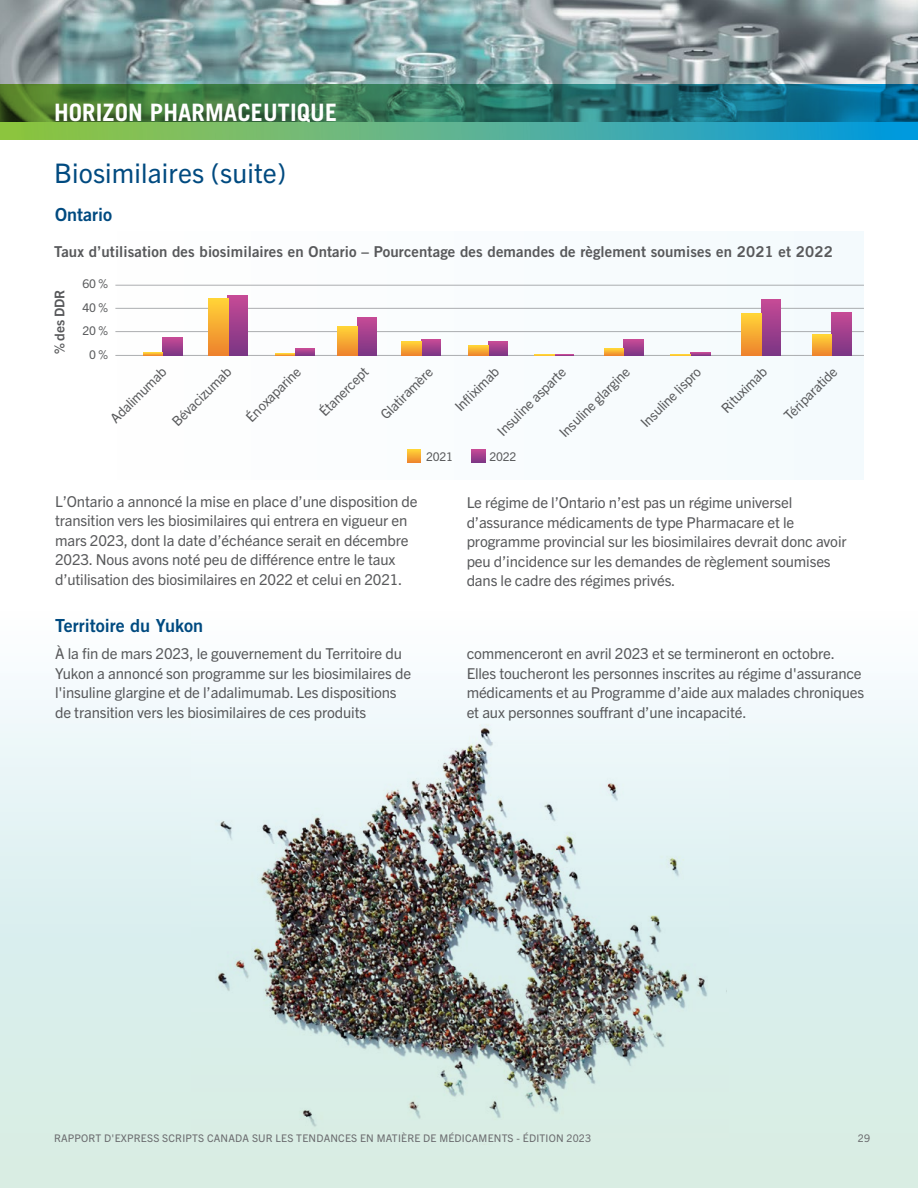
<style>
.page{position:relative;width:918px;height:1188px;background:#fff}
.page>*{position:absolute;margin:0;border:0;box-sizing:border-box;transform-origin:0 0}
.t1{font:27px "Trade Gothic Next LT Pro";letter-spacing:.005em;color:#004a80}
.t2{font:700 24px "Trade Gothic";letter-spacing:.005em;color:#fff}
.t3{font:18px "Trade Gothic Bold Two";color:#004a80}
.t4{font:15px/19.5px "Trade Gothic Next LT Pro";letter-spacing:-.01em;color:#58595b}
.t5{font:15px "Trade Gothic Bold Two";letter-spacing:.005em;color:#58595b}
.t6{font:13.5px "Trade Gothic Next LT Pro";color:#58595b}
.t7{font:700 13.5px "Trade Gothic Next LT Pro";letter-spacing:-.01em;color:#58595b}
.t8{font:12px/23.5px "Trade Gothic Next LT Pro";letter-spacing:-.015em;color:#58595b;text-align:center}
.t9{font:10.5px "Trade Gothic Next LT Pro";letter-spacing:.02em;color:#6b6c6f}
</style>
<div class="page">
<div style="left:0;top:600px;width:918px;height:588px;background:linear-gradient(to bottom,#f7fcff,#d0eae2)"></div>
<img style="left:193px;top:712px;width:533px;height:432px">
<img style="left:0;top:0;width:918px;height:85px">
<img style="left:0;top:85px;width:918px;height:55px">
<div style="left:0;top:231px;width:863px;height:249px;background:#fafdfe"></div>
<hr style="left:115px;top:285px;width:749px;height:1px;background:#939598">
<hr style="left:115px;top:308px;width:749px;height:1px;background:#939598">
<hr style="left:115px;top:331px;width:749px;height:1px;background:#939598">
<hr style="left:115px;top:355px;width:749px;height:1px;background:#939598">
<svg style="left:163px;top:338px;width:19px;height:17px"></svg>
<div style="left:228px;top:296px;width:19px;height:59px;background:linear-gradient(to bottom,#c54a96,#7a3584)"></div>
<svg style="left:295px;top:348px;width:20px;height:7px"></svg>
<div style="left:357px;top:317px;width:20px;height:38px;background:linear-gradient(to bottom,#c64a96,#7d3685)"></div>
<svg style="left:421px;top:340px;width:20px;height:15px"></svg>
<svg style="left:488px;top:341px;width:20px;height:14px"></svg>
<svg style="left:624px;top:340px;width:19px;height:15px"></svg>
<svg style="left:691px;top:352px;width:19px;height:3px"></svg>
<div style="left:761px;top:299px;width:20px;height:56px;background:linear-gradient(to bottom,#c64a96,#7c3685)"></div>
<div style="left:832px;top:312px;width:20px;height:43px;background:linear-gradient(to bottom,#c64a95,#7b3685)"></div>
<svg style="left:143px;top:352px;width:20px;height:3px"></svg>
<div style="left:208px;top:298px;width:20px;height:57px;background:linear-gradient(to bottom,#ffd538,#ed822d)"></div>
<svg style="left:275px;top:353px;width:20px;height:2px"></svg>
<svg style="left:338px;top:326px;width:20px;height:29px"></svg>
<svg style="left:402px;top:341px;width:19px;height:14px"></svg>
<svg style="left:469px;top:345px;width:19px;height:10px"></svg>
<svg style="left:535px;top:354px;width:39px;height:2px"></svg>
<svg style="left:604px;top:348px;width:20px;height:7px"></svg>
<svg style="left:671px;top:355px;width:19px;height:1px"></svg>
<div style="left:741px;top:314px;width:20px;height:41px;background:linear-gradient(to bottom,#ffd437,#ed822d)"></div>
<div style="left:812px;top:335px;width:20px;height:20px;background:linear-gradient(to bottom,#ffd437,#ef8a2e)"></div>
<svg style="left:407px;top:449px;width:14px;height:14px"></svg>
<svg style="left:472px;top:449px;width:13px;height:14px"></svg>
<h2 class="t2" style="left:54px;top:98px;width:285px">HORIZON PHARMACEUTIQUE</h2>
<h1 class="t1" style="left:54px;top:154px;width:234px">Biosimilaires (suite)</h1>
<p class="t3" style="left:55px;top:203px;width:59px">Ontario</p>
<p class="t5" style="left:54px;top:242px;width:780px">Taux d’utilisation des biosimilaires en Ontario – Pourcentage des demandes de règlement soumises en 2021 et 2022</p>
<p class="t7" style="left:50px;top:354px;width:66px;rotate:-90deg">% des DDR</p>
<p class="t8" style="left:82px;top:271px;width:27px">60 %<br>40 %<br>20 %<br>0 %</p>
<p class="t6" style="left:106px;top:414px;width:74px;rotate:-45deg">Adalimumab</p>
<p class="t6" style="left:168px;top:417px;width:79px;rotate:-45deg">Bévacizumab</p>
<p class="t6" style="left:242px;top:413px;width:72px;rotate:-45deg">Énoxaparine</p>
<p class="t6" style="left:376px;top:410px;width:69px;rotate:-45deg">Glatiramère</p>
<p class="t6" style="left:555px;top:428px;width:94px;rotate:-45deg">Insuline glargine</p>
<p class="t6" style="left:315px;top:407px;width:64px;rotate:-45deg">Étanercept</p>
<p class="t6" style="left:717px;top:404px;width:60px;rotate:-45deg">Rituximab</p>
<p class="t6" style="left:780px;top:411px;width:70px;rotate:-45deg">Tériparatide</p>
<p class="t6" style="left:451px;top:402px;width:58px;rotate:-45deg">Infl iximab</p>
<p class="t6" style="left:636px;top:418px;width:80px;rotate:-45deg">Insuline lispro</p>
<p class="t6" style="left:493px;top:427px;width:92px;rotate:-45deg">Insuline asparte</p>
<p class="t8" style="left:426px;top:444px;width:29px">2021</p>
<p class="t8" style="left:489px;top:444px;width:29px">2022</p>
<p class="t4" style="left:55px;top:491px;width:364px">L’Ontario a annoncé la mise en place d’une disposition de transition vers les biosimilaires qui entrera en vigueur en mars 2023, dont la date d’échéance serait en décembre 2023. Nous avons noté peu de différence entre le taux d’utilisation des biosimilaires en 2022 et celui en 2021.</p>
<p class="t3" style="left:55px;top:614px;width:150px">Territoire du Yukon</p>
<p class="t4" style="left:55px;top:643px;width:358px">À la fin de mars 2023, le gouvernement du Territoire du Yukon a annoncé son programme sur les biosimilaires de l'insuline glargine et de l’adalimumab. Les dispositions de transition vers les biosimilaires de ces produits</p>
<p class="t4" style="left:467px;top:492px;width:381px">Le régime de l’Ontario n’est pas un régime universel d’assurance médicaments de type Pharmacare et le programme provincial sur les biosimilaires devrait donc avoir peu d’incidence sur les demandes de règlement soumises dans le cadre des régimes privés.</p>
<p class="t4" style="left:467px;top:643px;width:399px">commenceront en avril 2023 et se termineront en octobre.<br>Elles toucheront les personnes inscrites au régime d'assurance médicaments et au Programme d’aide aux malades chroniques et aux personnes souffrant d’une incapacité.</p>
<p class="t9" style="left:54px;top:1131px;width:539px">RAPPORT D'EXPRESS SCRIPTS CANADA SUR LES TENDANCES EN MATIÈRE DE MÉDICAMENTS - ÉDITION 2023</p>
<p class="t9" style="left:858px;top:1131px;width:14px">29</p>
</div>
